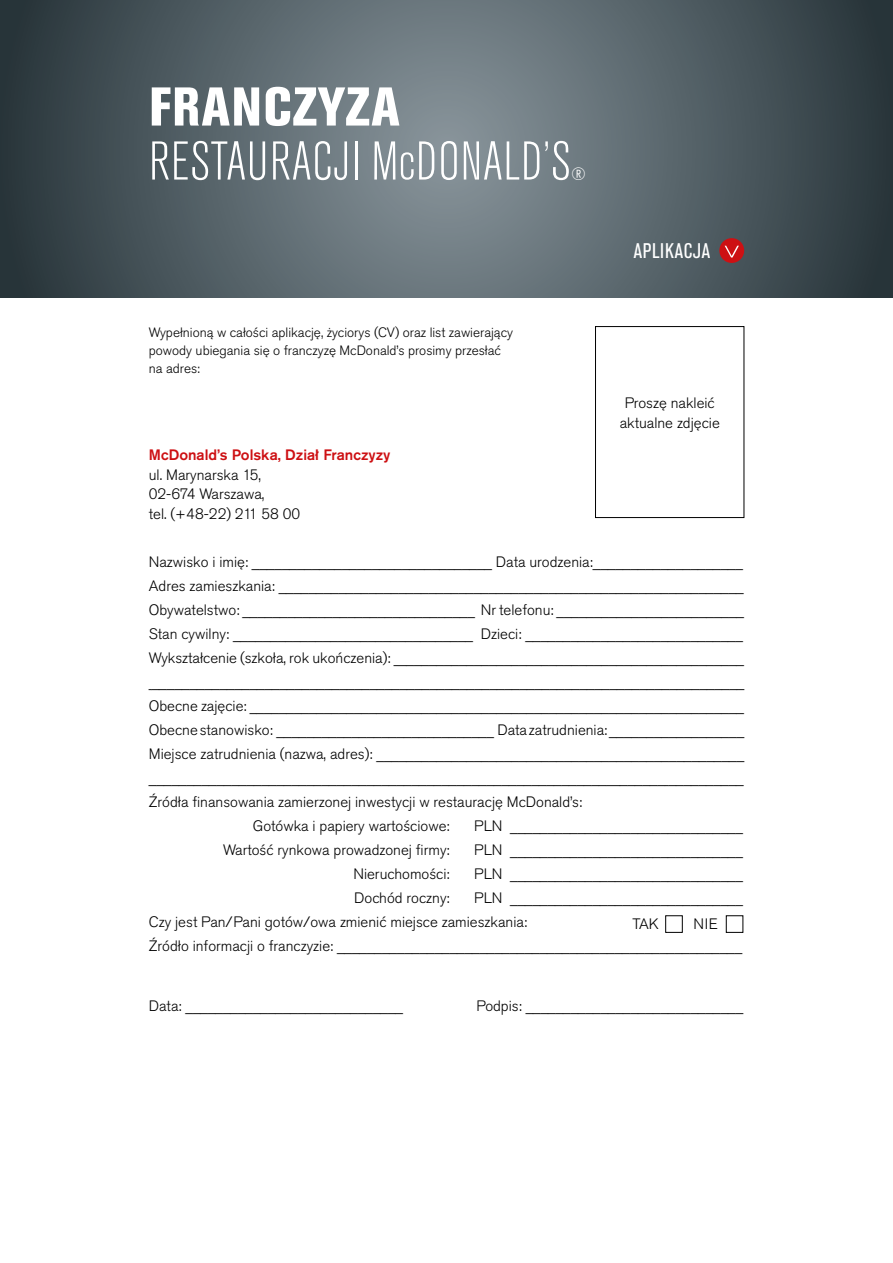
<style>
.page{position:relative;width:893px;height:1263px;background:#fff}
.page>*{position:absolute;margin:0;border:0;box-sizing:border-box;transform-origin:0 0}
.t1{font:300 condensed 54px "Akzidenz Grotesk Pro";letter-spacing:.01em;color:#fff}
.t2{font:800 condensed 54px "Akzidenz Grotesk Pro";letter-spacing:.03em;color:#fff}
.t3{font:condensed 21px "Akzidenz Grotesk Pro";letter-spacing:.03em;color:#fff}
.t4{font:300 condensed 17.85px "Akzidenz Grotesk Pro";color:#fff}
.t5{font:300 15px/24px "Akzidenz Grotesk Pro";color:#000;text-align:justify}
.t6{font:500 15px "Akzidenz Grotesk Pro";color:#cd1013}
.t7{font:300 13.5px/18px "Akzidenz Grotesk Pro";color:#000}
</style>
<div class="page">
<svg style="left:0;top:0;width:893px;height:298px;background:#556167"></svg>
<div style="left:719px;top:238px;width:25px;height:25px;background:#cd1013;border-radius:50%"></div>
<svg style="left:725px;top:246px;width:14px;height:11px"></svg>
<div style="left:595px;top:326px;width:149px;height:192px;border:1px solid #000"></div>
<div style="left:726px;top:915px;width:17px;height:17px;border:1px solid #000"></div>
<h1 class="t2" style="left:149px;top:72px;width:252px">FRANCZYZA</h1>
<h1 class="t1" style="left:149px;top:126px;width:423px">RESTAURACJI McDONALD’S</h1>
<p class="t4" style="left:571px;top:162px;width:16px">®</p>
<p class="t7" style="left:149px;top:323px;width:366px">Wypełnioną w całości aplikację, życiorys (CV) oraz list zawierający powody ubiegania się o franczyzę McDonald’s prosimy przesłać na adres:</p>
<p class="t6" style="left:149px;top:445px;width:243px">McDonald’s Polska, Dział Franczyzy</p>
<p class="t5" style="left:149px;top:465px;width:153px;line-height:19.5px;text-align:left">ul. Marynarska 15,<br>02-674 Warszawa,<br>tel. (+48-22) 211 58 00</p>
<h2 class="t3" style="left:634px;top:237px;width:78px">APLIKACJA</h2>
<p class="t5" style="left:620px;top:393px;width:102px;line-height:19.5px;text-align:center">Proszę nakleić aktualne zdjęcie</p>
<p class="t5" style="left:149px;top:550px;width:597px">Nazwisko i imię: ________________________________ Data urodzenia:____________________ Adres zamieszkania: ______________________________________________________________ Obywatelstwo: _______________________________ Nr telefonu: _________________________ Stan cywilny: ________________________________ Dzieci: _____________________________ Wykształcenie (szkoła, rok ukończenia): _______________________________________________ ________________________________________________________________________________ Obecne zajęcie: __________________________________________________________________ Obecne stanowisko: _____________________________ Data zatrudnienia: __________________ Miejsce zatrudnienia (nazwa, adres): _________________________________________________ _______________________________________________________________________________ Źródła finansowania zamierzonej inwestycji w restaurację McDonald’s:</p>
<p class="t5" style="left:223px;top:814px;width:228px;text-align:right">Gotówka i papiery wartościowe:<br>Wartość rynkowa prowadzonej firmy:<br>Nieruchomości:<br>Dochód roczny:</p>
<p class="t5" style="left:474px;top:814px;width:270px">PLN _______________________________ PLN _______________________________ PLN _______________________________ PLN _______________________________</p>
<p class="t5" style="left:632px;top:912px;width:28px">TAK</p>
<p class="t5" style="left:694px;top:912px;width:26px">NIE</p>
<p class="t5" style="left:149px;top:910px;width:595px">Czy jest Pan/Pani gotów/owa zmienić miejsce zamieszkania:<br>Źródło informacji o franczyzie: ______________________________________________________</p>
<p class="t5" style="left:149px;top:994px;width:256px">Data: _____________________________</p>
<p class="t5" style="left:477px;top:994px;width:268px">Podpis: _____________________________</p>
</div>
